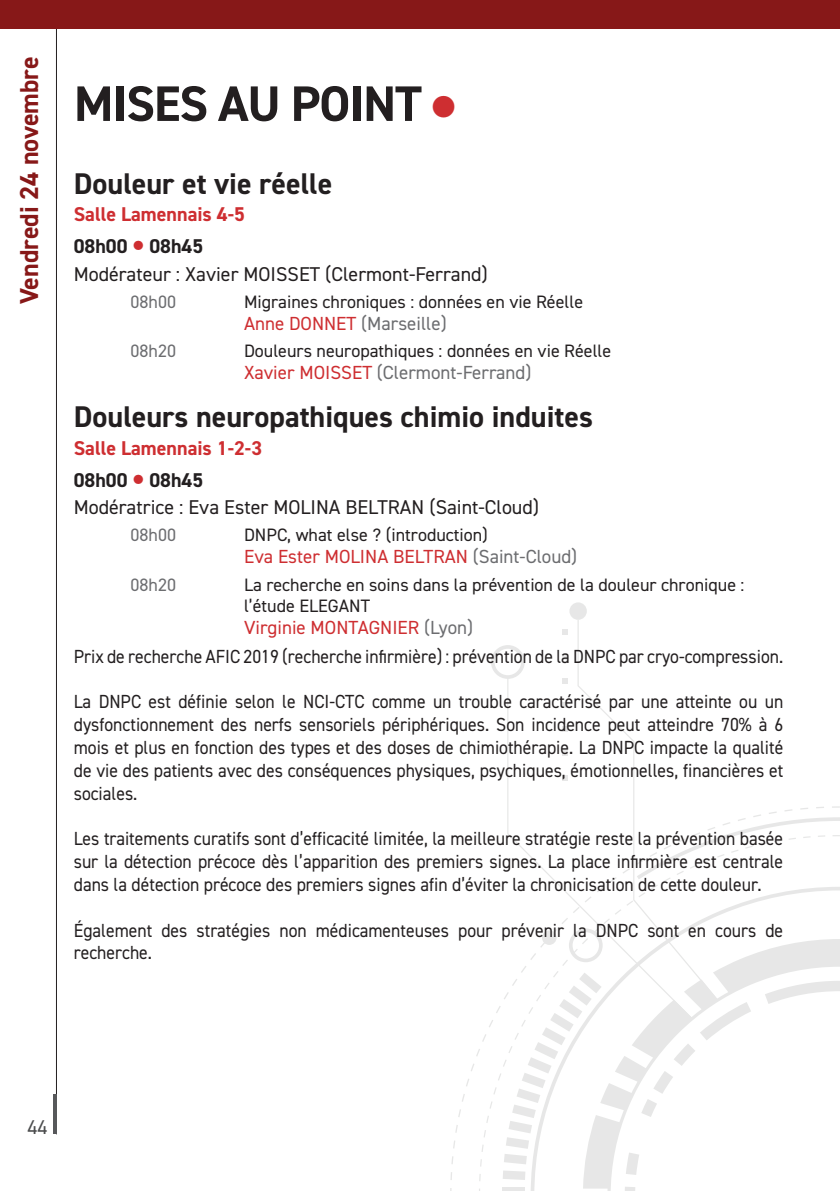
<style>
.page{position:relative;width:840px;height:1191px;background:#fff}
.page>*{position:absolute;margin:0;border:0;box-sizing:border-box;transform-origin:0 0}
.t1{font:700 50px "DIN2014";letter-spacing:-.02em;color:#231f20}
.Titre_de_la_session{font:700 30px "DIN2014";color:#231f20}
.t2{font:700 26px "DIN2014";color:#871818}
.Coordonnateur___Modérateur{font:20px "DIN2014";color:#231f20}
.Salle{font:700 20px "DIN2014";color:#ce2e31}
.Horaire_de_la_session{font:700 20px "DIN2014";color:#231f20}
.t3{font:20px "DIN2014";color:#4b4c4d}
.t4{font:19px/22.8px "DIN2014";color:#231f20;text-align:justify;scale:.93 1}
.Intervenant{font:19px "DIN2014";color:#ce2e31}
.Intervenant-2{font:19px "DIN2014";color:#6c6d70}
.Horaire___titre_de_l_intervention{font:18px/21.6px "DIN2014";color:#231f20}
.Horaire___titre_de_l_intervention-2{font:18px "DIN2014";color:#6c6d70}
.s1{color:#ce2e31}
.s2{font-size:40px;color:#ce2e31}
.s3{color:#6c6d70}
</style>
<div class="page">
<hr style="left:56px;top:0;width:1px;height:1134px;background:#231f20">
<hr style="left:53px;top:1094px;width:4px;height:40px;background:#57585a">
<div style="left:569px;top:602px;width:17px;height:18px;background:#e7e7e7;border-radius:50%"></div>
<svg style="left:491px;top:645px;width:33px;height:34px"></svg>
<svg style="left:507px;top:676px;width:61px;height:141px"></svg>
<svg style="left:577px;top:620px;width:57px;height:197px"></svg>
<svg style="left:562px;top:629px;width:5px;height:6px"></svg>
<svg style="left:562px;top:654px;width:5px;height:5px"></svg>
<svg style="left:562px;top:678px;width:5px;height:5px"></svg>
<svg style="left:562px;top:702px;width:5px;height:6px"></svg>
<svg style="left:562px;top:726px;width:5px;height:6px"></svg>
<svg style="left:562px;top:750px;width:5px;height:6px"></svg>
<svg style="left:562px;top:774px;width:5px;height:6px"></svg>
<svg style="left:502px;top:817px;width:337px;height:374px"></svg>
<div style="left:0;top:0;width:839px;height:28px;background:#871818"></div>
<h3 class="t2" style="left:12px;top:304px;width:249px;rotate:-90deg">Vendredi 24 novembre</h3>
<p class="t1" style="left:74px;top:70px;width:382px">MISES AU POINT <span class="s1">●</span></p>
<p class="Titre_de_la_session" style="left:74px;top:163px;width:260px">Douleur et vie réelle</p>
<p class="Salle" style="left:74px;top:201px;width:172px">Salle Lamennais 4-5</p>
<p class="Horaire_de_la_session" style="left:74px;top:233px;width:131px">08h00 <span class="s2">•</span> 08h45</p>
<p class="Coordonnateur___Modérateur" style="left:74px;top:261px;width:415px">Modérateur : Xavier MOISSET (Clermont-Ferrand)</p>
<p class="Horaire___titre_de_l_intervention-2" style="left:130px;top:291px;width:47px">08h00</p>
<p class="Horaire___titre_de_l_intervention" style="left:244px;top:291px;width:340px">Migraines chroniques : données en vie Réelle</p>
<p class="Intervenant-2" style="left:244px;top:312px;width:204px"><span class="s1">Anne DONNET</span> (Marseille)</p>
<p class="Horaire___titre_de_l_intervention-2" style="left:130px;top:340px;width:47px">08h20</p>
<p class="Horaire___titre_de_l_intervention" style="left:244px;top:340px;width:368px">Douleurs neuropathiques : données en vie Réelle</p>
<p class="Intervenant-2" style="left:244px;top:361px;width:289px"><span class="s1">Xavier MOISSET</span> (Clermont-Ferrand)</p>
<p class="Titre_de_la_session" style="left:74px;top:396px;width:520px">Douleurs neuropathiques chimio induites</p>
<p class="Salle" style="left:74px;top:434px;width:190px">Salle Lamennais 1-2-3</p>
<p class="Horaire_de_la_session" style="left:74px;top:466px;width:131px">08h00 <span class="s2">•</span> 08h45</p>
<p class="Coordonnateur___Modérateur" style="left:74px;top:495px;width:466px">Modératrice : Eva Ester MOLINA BELTRAN (Saint-Cloud)</p>
<p class="Horaire___titre_de_l_intervention-2" style="left:130px;top:524px;width:47px">08h00</p>
<p class="Horaire___titre_de_l_intervention" style="left:244px;top:524px;width:245px">DNPC, what else ? (introduction)</p>
<p class="Intervenant" style="left:244px;top:545px;width:334px">Eva Ester MOLINA BELTRAN <span class="s3">(Saint-Cloud)</span></p>
<p class="Horaire___titre_de_l_intervention-2" style="left:130px;top:573px;width:47px">08h20</p>
<p class="Horaire___titre_de_l_intervention" style="left:244px;top:573px;width:501px">La recherche en soins dans la prévention de la douleur chronique : l’étude ELEGANT</p>
<p class="Intervenant" style="left:244px;top:616px;width:230px">Virginie MONTAGNIER <span class="s3">(Lyon)</span></p>
<p class="t4" style="left:74px;top:644px;width:764px">Prix de recherche AFIC 2019 (recherche infirmière) : prévention de la DNPC par cryo-compression.</p>
<p class="t4" style="left:74px;top:690px;width:764px">La DNPC est définie selon le NCI-CTC comme un trouble caractérisé par une atteinte ou un dysfonctionnement des nerfs sensoriels périphériques. Son incidence peut atteindre 70% à 6 mois et plus en fonction des types et des doses de chimiothérapie. La DNPC impacte la qualité de vie des patients avec des conséquences physiques, psychiques, émotionnelles, financières et sociales.</p>
<p class="t4" style="left:74px;top:827px;width:764px">Les traitements curatifs sont d’efficacité limitée, la meilleure stratégie reste la prévention basée sur la détection précoce dès l’apparition des premiers signes. La place infirmière est centrale dans la détection précoce des premiers signes afin d’éviter la chronicisation de cette douleur.</p>
<p class="t4" style="left:74px;top:918px;width:764px">Également des stratégies non médicamenteuses pour prévenir la DNPC sont en cours de recherche.</p>
<p class="t3" style="left:27px;top:1114px;width:21px">44</p>
</div>
